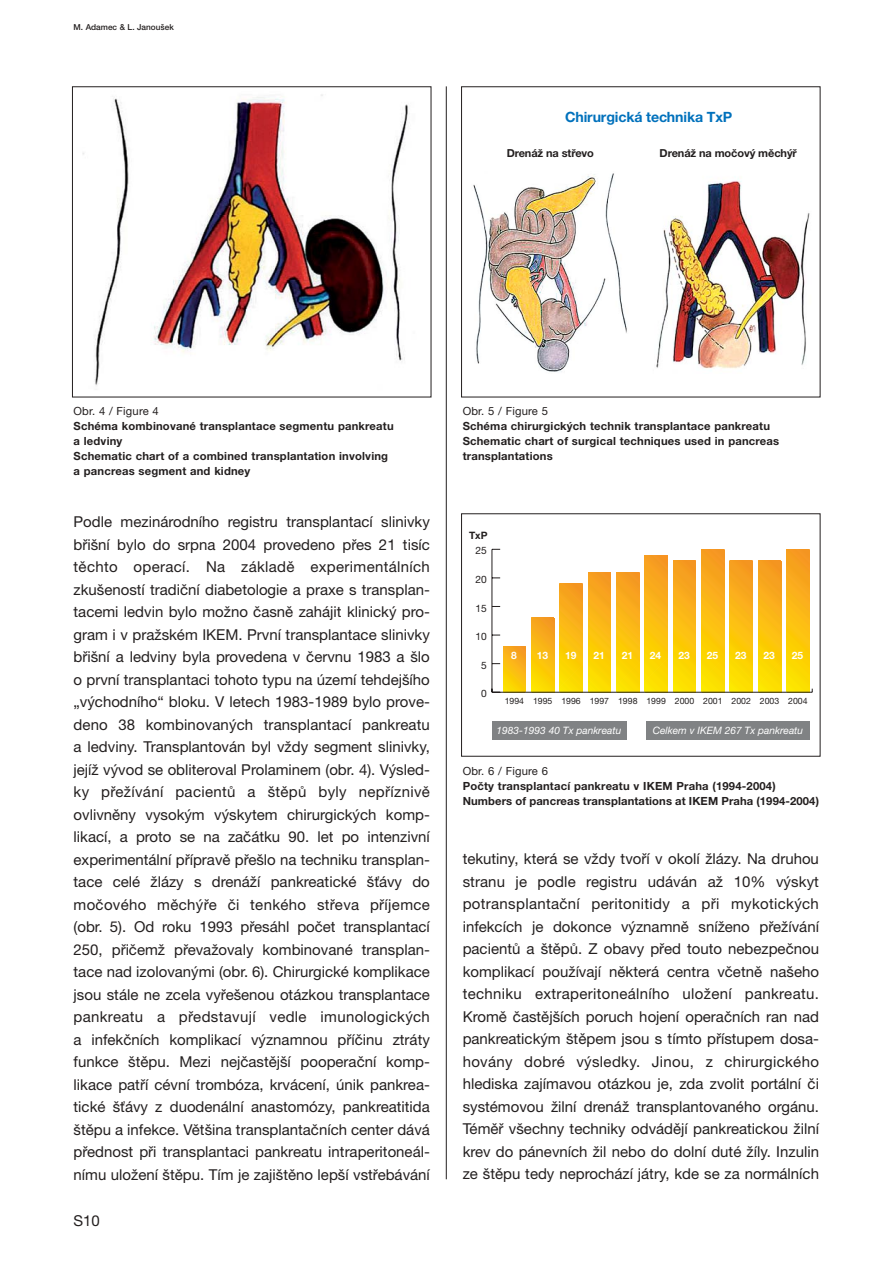
<style>
.page{position:relative;width:893px;height:1263px;background:#fff}
.page>*{position:absolute;margin:0;border:0;box-sizing:border-box;transform-origin:0 0}
.t1{font:15px/22.5px "Helvetica Neue CE";color:#231f1f;text-align:justify}
.t2{font:700 14.1px "Helvetica Neue CE";letter-spacing:-.01em;color:#0071bc}
.t3{font:700 11.25px/15px "Helvetica Neue CE";letter-spacing:.015em;color:#231f1f}
.t4{font:11.25px "Helvetica Neue CE";letter-spacing:.015em;color:#231f1f}
.t5{font:700 10.95px "Helvetica Neue CE";letter-spacing:-.01em;color:#231f1f}
.t6{font:italic 10.2px "Helvetica Neue CE";color:#fff}
.t7{font:700 10.2px "Helvetica Neue CE";color:#fff}
.t8{font:10.2px "Helvetica Neue CE";color:#231f1f}
.t9{font:700 10.2px "Helvetica Neue CE";color:#231f1f}
.t10{font:8.7px "Helvetica Neue CE";color:#231f1f}
.t11{font:500 8.25px "Helvetica Neue CE";color:#231f1f}
</style>
<div class="page">
<hr style="left:446px;top:86px;width:1px;height:1093px;background:#231f1f">
<img style="left:82px;top:94px;width:326px;height:292px">
<div style="left:72px;top:86px;width:359px;height:311px;border:1px solid #231f1f"></div>
<img style="left:656px;top:181px;width:154px;height:188px">
<img style="left:473px;top:173px;width:154px;height:199px">
<div style="left:461px;top:86px;width:359px;height:311px;border:1px solid #231f1f"></div>
<img style="left:787px;top:549px;width:22px;height:55px">
<img style="left:787px;top:604px;width:22px;height:88px">
<img style="left:758px;top:561px;width:23px;height:50px">
<img style="left:758px;top:611px;width:23px;height:81px">
<img style="left:730px;top:561px;width:23px;height:50px">
<img style="left:730px;top:611px;width:23px;height:81px">
<img style="left:702px;top:549px;width:22px;height:55px">
<img style="left:702px;top:604px;width:22px;height:88px">
<img style="left:673px;top:561px;width:23px;height:50px">
<img style="left:673px;top:611px;width:23px;height:81px">
<img style="left:645px;top:555px;width:23px;height:52px">
<img style="left:645px;top:607px;width:23px;height:85px">
<img style="left:616px;top:572px;width:23px;height:45px">
<img style="left:616px;top:617px;width:23px;height:75px">
<img style="left:588px;top:572px;width:23px;height:45px">
<img style="left:588px;top:617px;width:23px;height:75px">
<img style="left:560px;top:584px;width:22px;height:40px">
<img style="left:560px;top:624px;width:22px;height:68px">
<img style="left:531px;top:618px;width:23px;height:74px">
<img style="left:533px;top:645px;width:21px;height:47px">
<img style="left:503px;top:646px;width:23px;height:46px">
<div style="left:646px;top:721px;width:164px;height:19px;background:#808284"></div>
<div style="left:492px;top:721px;width:134px;height:19px;background:#808284"></div>
<hr style="left:492px;top:692px;width:320px;height:1px;background:#231f1f">
<hr style="left:492px;top:549px;width:1px;height:143px;background:#231f1f">
<div style="left:461px;top:513px;width:359px;height:244px;border:1px solid #231f1f"></div>
<p class="t11" style="left:74px;top:24px;width:102px">M. Adamec &amp; L. Janou‰ek</p>
<p class="t2" style="left:565px;top:112px;width:169px">Chirurgická technika TxP</p>
<p class="t5" style="left:660px;top:149px;width:139px">Drenáž na močový měchýř</p>
<p class="t5" style="left:507px;top:149px;width:89px">Drenáž na střevo</p>
<p class="t4" style="left:74px;top:407px;width:87px">Obr. 4 / Figure 4</p>
<p class="t3" style="left:74px;top:420px;width:322px">Schéma kombinované transplantace segmentu pankreatu a ledviny<br>Schematic chart of a combined transplantation involving a pancreas segment and kidney</p>
<p class="t1" style="left:74px;top:512px;width:358px">Podle mezinárodního registru transplantací slinivky břišní bylo do srpna 2004 provedeno přes 21 tisíc těchto operací. Na základě experimentálních zkušeností tradiční diabetologie a praxe s transplan&shy;tacemi ledvin bylo možno časně zahájit klinický pro&shy;gram i v pražském IKEM. První transplantace slinivky břišní a ledviny byla provedena v červnu 1983 a šlo o první transplantaci tohoto typu na území tehdejšího „východního“ bloku. V letech 1983-1989 bylo prove&shy;deno 38 kombinovaných transplantací pankreatu a ledviny. Transplantován byl vždy segment slinivky, jejíž vývod se obliteroval Prolaminem (obr. 4). Výsled&shy;ky přežívání pacientů a štěpů byly nepříznivě ovlivněny vysokým výskytem chirurgických komp&shy;likací, a proto se na začátku 90. let po intenzivní experimentální přípravě přešlo na techniku transplan&shy;tace celé žlázy s drenáží pankreatické šťávy do močového měchýře či tenkého střeva příjemce (obr. 5). Od roku 1993 přesáhl počet transplantací 250, přičemž převažovaly kombinované transplan&shy;tace nad izolovanými (obr. 6). Chirurgické komplikace jsou stále ne zcela vyřešenou otázkou transplantace pankreatu a představují vedle imunologických a infekčních komplikací významnou příčinu ztráty funkce štěpu. Mezi nejčastější pooperační komp&shy;likace patří cévní trombóza, krvácení, únik pankrea&shy;tické šťávy z duodenální anastomózy, pankreatitida štěpu a infekce. Většina transplantačních center dává přednost při transplantaci pankreatu intraperitoneál&shy;nímu uložení štěpu. Tím je zajištěno lepší vstřebávání</p>
<p class="t1" style="left:74px;top:1211px;width:28px">S10</p>
<p class="t4" style="left:463px;top:407px;width:87px">Obr. 5 / Figure 5</p>
<p class="t3" style="left:463px;top:420px;width:318px">Schéma chirurgických technik transplantace pankreatu<br>Schematic chart of surgical techniques used in pancreas transplantations</p>
<p class="t9" style="left:469px;top:531px;width:20px">TxP</p>
<p class="t8" style="left:475px;top:547px;width:13px">25</p>
<p class="t8" style="left:475px;top:576px;width:13px">20</p>
<p class="t8" style="left:475px;top:604px;width:13px">15</p>
<p class="t8" style="left:475px;top:633px;width:13px">10</p>
<p class="t8" style="left:481px;top:661px;width:7px">5</p>
<p class="t8" style="left:481px;top:690px;width:7px">0</p>
<p class="t7" style="left:511px;top:652px;width:7px">8</p>
<p class="t7" style="left:537px;top:652px;width:13px">13</p>
<p class="t7" style="left:565px;top:652px;width:13px">19</p>
<p class="t7" style="left:593px;top:652px;width:13px">21</p>
<p class="t7" style="left:622px;top:652px;width:13px">21</p>
<p class="t7" style="left:650px;top:652px;width:13px">24</p>
<p class="t7" style="left:678px;top:652px;width:13px">23</p>
<p class="t7" style="left:707px;top:652px;width:13px">25</p>
<p class="t7" style="left:735px;top:652px;width:13px">23</p>
<p class="t7" style="left:763px;top:652px;width:13px">23</p>
<p class="t7" style="left:792px;top:652px;width:13px">25</p>
<p class="t10" style="left:505px;top:698px;width:304px">1994 1995 1996 1997 1998 1999 2000 2001 2002 2003 2004</p>
<p class="t6" style="left:497px;top:727px;width:126px">1983-1993 40 Tx pankreatu</p>
<p class="t6" style="left:653px;top:727px;width:152px">Celkem v IKEM 267 Tx pankreatu</p>
<p class="t4" style="left:463px;top:767px;width:87px">Obr. 6 / Figure 6</p>
<p class="t3" style="left:463px;top:779px;width:358px">Počty transplantací pankreatu v IKEM Praha (1994-2004)<br>Numbers of pancreas transplantations at IKEM Praha (1994-2004)</p>
<p class="t1" style="left:463px;top:849px;width:358px">tekutiny, která se vždy tvoří v okolí žlázy. Na druhou stranu je podle registru udáván až 10% výskyt potransplantační peritonitidy a při mykotických infekcích je dokonce významně sníženo přežívání pacientů a štěpů. Z obavy před touto nebezpečnou komplikací používají některá centra včetně našeho techniku extraperitoneálního uložení pankreatu.<br>Kromě častějších poruch hojení operačních ran nad pankreatickým štěpem jsou s tímto přístupem dosa&shy;hovány dobré výsledky. Jinou, z chirurgického hlediska zajímavou otázkou je, zda zvolit portální či systémovou žilní drenáž transplantovaného orgánu.<br>Téměř všechny techniky odvádějí pankreatickou žilní krev do pánevních žil nebo do dolní duté žíly. Inzulin ze štěpu tedy neprochází játry, kde se za normálních</p>
</div>
